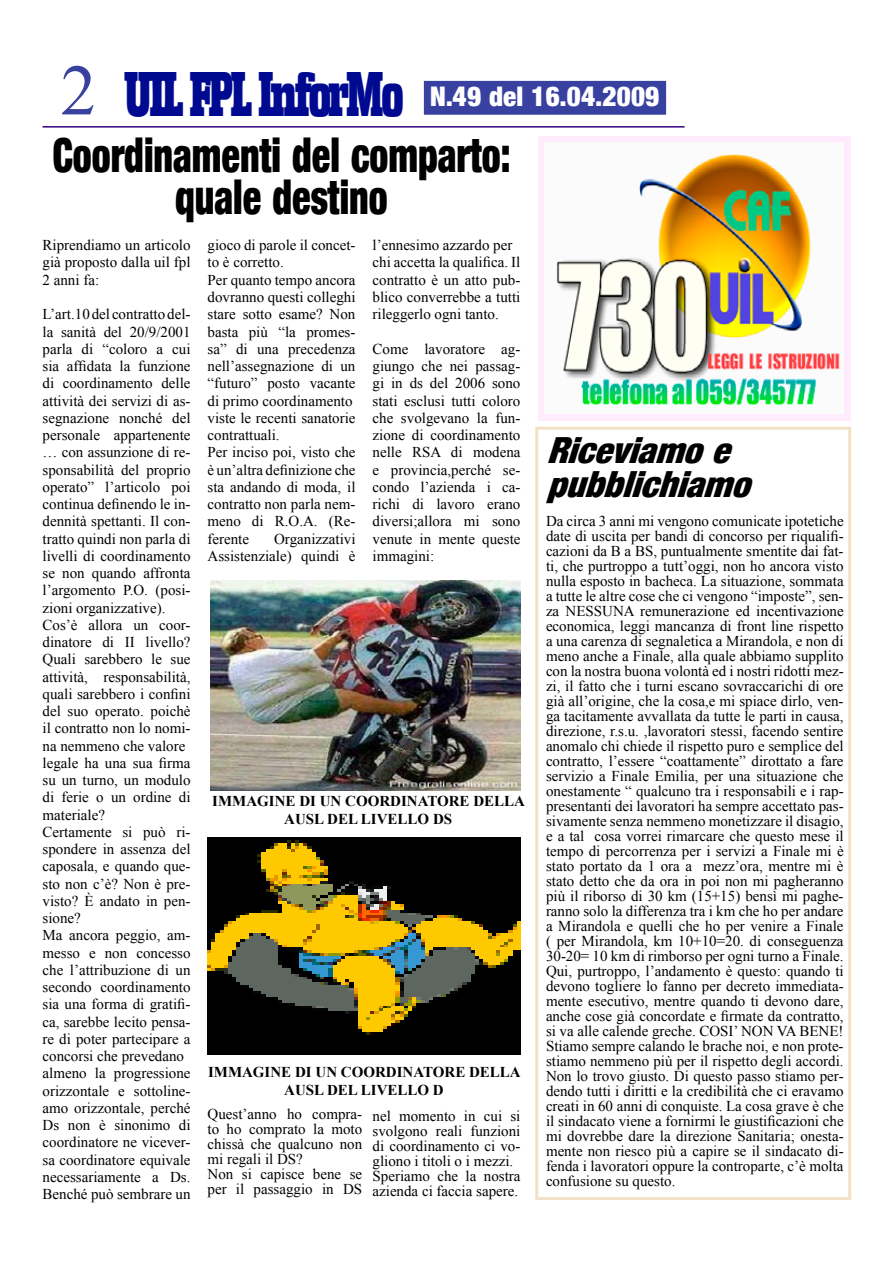
<style>
.page{position:relative;width:893px;height:1263px;background:#fff}
.page>*{position:absolute;margin:0;border:0;box-sizing:border-box;transform-origin:0 0}
.t1{font:61.2px "Entrez";letter-spacing:-.05em;color:#000a91;scale:.59 1}
.t2{font:48px/42px "Harvest";color:#000;text-align:center;scale:.79 1}
.t3{font:italic 36px/34.5px "Harvest";color:#000}
.t4{font:27px "Harvest";color:#fff}
.t5{font:15px/17.2px "Times New Roman";color:#000}
.t6{font:700 15px/18px "Times New Roman";color:#000;text-align:center}
.s1{font-family:"Times New Roman";font-size:72px;color:#3841a0}
</style>
<div class="page">
<img style="left:210px;top:580px;width:310px;height:211px">
<div style="left:537px;top:136px;width:313px;height:284px;background:#ffebfc"></div>
<div style="left:423px;top:80px;width:244px;height:35px;background:#3841a0"></div>
<div style="left:422px;top:79px;width:246px;height:37px;border:2px solid #fff"></div>
<hr style="left:43px;top:126px;width:642px;height:2px;background:#34007e">
<img style="left:544px;top:143px;width:300px;height:270px">
<img style="left:207px;top:837px;width:313px;height:217px">
<div style="left:535px;top:427px;width:316px;height:773px;border:3px solid #f1e2c7"></div>
<h1 class="t1" style="left:61px;top:59px;width:582px"><span class="s1">2</span> UIL FPL InforMo</h1>
<h3 class="t4" style="left:430px;top:81px;width:231px">N.49 del 16.04.2009</h3>
<h2 class="t2" style="left:53px;top:133px;width:581px">Coordinamenti del comparto: quale destino</h2>
<p class="t5" style="left:207px;top:236px;width:149px">gioco di parole il concet&shy;to è corretto.<br>Per quanto tempo ancora dovranno questi colleghi stare sotto esame? Non basta più “la promes&shy;sa” di una precedenza nell’assegnazione di un “futuro” posto vacante di primo coordinamento viste le recenti sanatorie contrattuali.<br>Per inciso poi, visto che è un’altra definizione che sta andando di moda, il contratto non parla nem&shy;meno di R.O.A. (Re&shy;ferente</p>
<p class="t5" style="left:43px;top:236px;width:150px;text-align:justify">Riprendiamo un articolo già proposto dalla uil fpl 2 anni fa:</p>
<p class="t5" style="left:43px;top:305px;width:150px">L’art.10 del contratto del&shy;la sanità del 20/9/2001 parla di “coloro a cui sia affidata la funzione di coordinamento delle attività dei servizi di as&shy;segnazione nonché del personale appartenente … con assunzione di re&shy;sponsabilità del proprio operato” l’articolo poi continua definendo le in&shy;dennità spettanti. Il con&shy;tratto quindi non parla di livelli di coordinamento se non quando affronta l’argomento P.O. (posi&shy;zioni organizzative).<br>Cos’è allora un coor&shy;dinatore di II livello?<br>Quali sarebbero le sue attività, responsabilità, quali sarebbero i confini del suo operato. poichè il contratto non lo nomi&shy;na nemmeno che valore legale ha una sua firma su un turno, un modulo di ferie o un ordine di materiale?<br>Certamente si può ri&shy;spondere in assenza del caposala, e quando que&shy;sto non c’è? Non è pre&shy;visto? È andato in pen&shy;sione?<br>Ma ancora peggio, am&shy;messo e non concesso che l’attribuzione di un secondo coordinamento sia una forma di gratifi&shy;ca, sarebbe lecito pensa&shy;re di poter partecipare a concorsi che prevedano almeno la progressione orizzontale e sottoline&shy;amo orizzontale, perché<br>Ds non è sinonimo di coordinatore ne vicever&shy;sa coordinatore equivale necessariamente a Ds.<br>Benché può sembrare un</p>
<p class="t5" style="left:372px;top:236px;width:149px">l’ennesimo azzardo per chi accetta la qualifica. Il contratto è un atto pub&shy;blico converrebbe a tutti rileggerlo ogni tanto.</p>
<p class="t5" style="left:372px;top:340px;width:149px;text-align:justify">Come lavoratore ag&shy;giungo che nei passag&shy;gi in ds del 2006 sono stati esclusi tutti coloro che svolgevano la fun&shy;zione di coordinamento nelle RSA di modena e provincia,perché se&shy;condo l’azienda i ca&shy;richi di lavoro erano diversi;allora mi sono venute in mente queste immagini:</p>
<p class="t5" style="left:207px;top:530px;width:149px;text-align:right">Organizzativi<br>Assistenziale) quindi è</p>
<p class="t6" style="left:212px;top:792px;width:314px">IMMAGINE DI UN COORDINATORE DELLA<br>AUSL DEL LIVELLO DS</p>
<p class="t6" style="left:208px;top:1062px;width:314px">IMMAGINE DI UN COORDINATORE DELLA<br>AUSL DEL LIVELLO D</p>
<p class="t5" style="left:208px;top:1107px;width:156px;line-height:15px">Quest’anno ho compra&shy;to ho comprato la moto chissà che qualcuno non mi regali il DS?<br>Non si capisce bene se per il passaggio in DS</p>
<p class="t5" style="left:372px;top:1108px;width:149px;line-height:15px">nel momento in cui si svolgono reali funzioni di coordinamento ci vo&shy;gliono i titoli o i mezzi.<br>Speriamo che la nostra azienda ci faccia sapere.</p>
<h3 class="t3" style="left:547px;top:432px;width:216px">Riceviamoe pubblichiamo</h3>
<p class="t5" style="left:546px;top:513px;width:299px;line-height:15px;text-align:justify">Da circa 3 anni mi vengono comunicate ipotetiche date di uscita per bandi di concorso per riqualifi&shy;cazioni da B a BS, puntualmente smentite dai fat&shy;ti, che purtroppo a tutt’oggi, non ho ancora visto nulla esposto in bacheca. La situazione, sommata a tutte le altre cose che ci vengono “imposte”, sen&shy;za NESSUNA remunerazione ed incentivazione economica, leggi mancanza di front line rispetto a una carenza di segnaletica a Mirandola, e non di meno anche a Finale, alla quale abbiamo supplito con la nostra buona volontà ed i nostri ridotti mez&shy;zi, il fatto che i turni escano sovraccarichi di ore già all’origine, che la cosa,e mi spiace dirlo, ven&shy;ga tacitamente avvallata da tutte le parti in causa, direzione, r.s.u. ,lavoratori stessi, facendo sentire anomalo chi chiede il rispetto puro e semplice del contratto, l’essere “coattamente” dirottato a fare servizio a Finale Emilia, per una situazione che onestamente “ qualcuno tra i responsabili e i rap&shy;presentanti dei lavoratori ha sempre accettato pas&shy;sivamente senza nemmeno monetizzare il disagio, e a tal cosa vorrei rimarcare che questo mese il tempo di percorrenza per i servizi a Finale mi è stato portato da 1 ora a mezz’ora, mentre mi è stato detto che da ora in poi non mi pagheranno più il riborso di 30 km (15+15) bensì mi paghe&shy;ranno solo la differenza tra i km che ho per andare a Mirandola e quelli che ho per venire a Finale ( per Mirandola, km 10+10=20. di conseguenza 30-20= 10 km di rimborso per ogni turno a Finale.<br>Qui, purtroppo, l’andamento è questo: quando ti devono togliere lo fanno per decreto immediata&shy;mente esecutivo, mentre quando ti devono dare, anche cose già concordate e firmate da contratto, si va alle calende greche. COSI’ NON VA BENE!<br>Stiamo sempre calando le brache noi, e non prote&shy;stiamo nemmeno più per il rispetto degli accordi.<br>Non lo trovo giusto. Di questo passo stiamo per&shy;dendo tutti i diritti e la credibilità che ci eravamo creati in 60 anni di conquiste. La cosa grave è che il sindacato viene a fornirmi le giustificazioni che mi dovrebbe dare la direzione Sanitaria; onesta&shy;mente non riesco più a capire se il sindacato di&shy;fenda i lavoratori oppure la controparte, c’è molta confusione su questo.</p>
</div>
